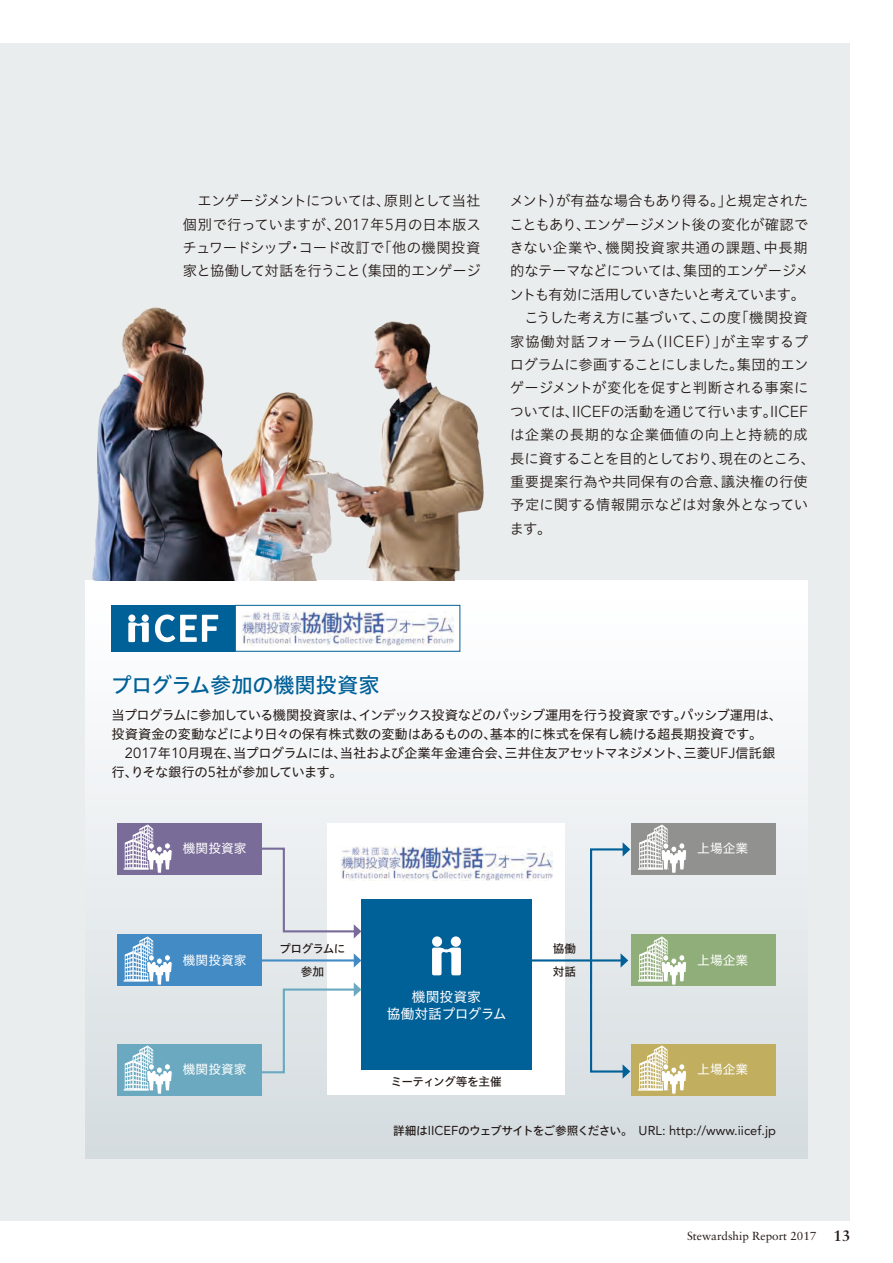
<style>
.page{position:relative;width:893px;height:1263px;background:#fff}
.page>*{position:absolute;margin:0;border:0;box-sizing:border-box;transform-origin:0 0}
.t1{font:21.3px "Hiragino UD Sans Std W5";letter-spacing:-.015em;color:#006098}
.t2{font:14.4px/23.4px "Hiragino UD Sans Std W3";letter-spacing:-.015em;color:#231916;text-align:justify}
.t3{font:14.4px "Hiragino UD Sans Std W3";letter-spacing:-.045em;color:#231916}
.t4{font:14.4px "Hiragino UD Sans Std W3";letter-spacing:-.065em;color:#231916}
.t5{font:14.4px "Hiragino UD Sans Std W3";letter-spacing:.02em;color:#231916}
.t6{font:14.4px "Hiragino UD Sans Std W3";letter-spacing:-.04em;color:#231916}
.t7{font:14.4px "Hiragino UD Sans Std W3";letter-spacing:.05em;color:#231916}
.t8{font:13.8px/17px "Hiragino UD Sans Std W4";color:#fff;text-align:center}
.t9{font:13.35px/19.2px "Hiragino UD Sans Std W4";letter-spacing:-.035em;color:#231916}
.t10{font:12.9px "Avenir";color:#231916}
.t11{font:12.75px "Hiragino UD Sans Std W4";color:#fff}
.t12{font:11.7px "Sabon";color:#231916}
.t13{font:11.7px/23.4px "Hiragino UD Sans Std W5";letter-spacing:-.035em;color:#231916;text-align:center}
.s1{font-family:"Avenir";font-weight:300;font-size:15.75px}
.s2{font-family:"Avenir";font-size:14.55px}
.s3{font-family:"Hiragino UD Sans Std W5";font-size:11.7px}
.s4{font-weight:700;font-size:15.15px}
</style>
<div class="page">
<div style="left:0;top:43px;width:850px;height:1177px;background:#eaedee"></div>
<div style="left:85px;top:581px;width:723px;height:578px;background:linear-gradient(to bottom,#fff,#d4dbdf)"></div>
<div style="left:328px;top:823px;width:237px;height:272px;background:#fff"></div>
<img style="left:92px;top:307px;width:392px;height:273px">
<div style="left:361px;top:899px;width:170px;height:170px;background:#006098"></div>
<div style="left:117px;top:823px;width:144px;height:51px;background:#7a6c99"></div>
<svg style="left:124px;top:824px;width:49px;height:71px"></svg>
<div style="left:631px;top:823px;width:145px;height:51px;background:#91928f"></div>
<svg style="left:638px;top:824px;width:49px;height:71px"></svg>
<div style="left:117px;top:935px;width:144px;height:51px;background:#438bc5"></div>
<svg style="left:124px;top:936px;width:49px;height:71px"></svg>
<div style="left:631px;top:935px;width:145px;height:51px;background:#90ae79"></div>
<svg style="left:638px;top:936px;width:49px;height:71px"></svg>
<div style="left:117px;top:1044px;width:144px;height:51px;background:#6ba9c0"></div>
<svg style="left:124px;top:1045px;width:49px;height:71px"></svg>
<div style="left:631px;top:1044px;width:145px;height:51px;background:#c1ae5f"></div>
<svg style="left:638px;top:1045px;width:49px;height:71px"></svg>
<svg style="left:253px;top:846px;width:108px;height:92px"></svg>
<svg style="left:253px;top:982px;width:108px;height:92px"></svg>
<hr style="left:255px;top:959px;width:100px;height:2px;background:#438bc5">
<svg style="left:354px;top:953px;width:7px;height:15px"></svg>
<hr style="left:522px;top:959px;width:100px;height:2px;background:#006098">
<svg style="left:621px;top:953px;width:7px;height:15px"></svg>
<div style="left:590px;top:848px;width:35px;height:224px;border:2px solid #006098"></div>
<svg style="left:623px;top:842px;width:7px;height:14px"></svg>
<svg style="left:623px;top:1064px;width:7px;height:15px"></svg>
<svg style="left:432px;top:947px;width:29px;height:28px"></svg>
<div style="left:451px;top:936px;width:10px;height:11px;background:#fff;border-radius:50%"></div>
<div style="left:432px;top:936px;width:10px;height:11px;background:#fff;border-radius:50%"></div>
<img style="left:340px;top:847px;width:213px;height:34px">
<div style="left:235px;top:605px;width:225px;height:47px;background:#fff;border:1px solid #006098"></div>
<img style="left:241px;top:611px;width:213px;height:34px">
<div style="left:112px;top:605px;width:123px;height:47px;background:#006098"></div>
<svg style="left:128px;top:622px;width:21px;height:20px"></svg>
<svg style="left:155px;top:614px;width:63px;height:28px"></svg>
<div style="left:142px;top:614px;width:7px;height:8px;background:#fff;border-radius:50%"></div>
<div style="left:128px;top:614px;width:7px;height:8px;background:#fff;border-radius:50%"></div>
<p class="t2" style="left:182px;top:188px;width:300px;text-indent:15px">エンゲージメントについては、原則として当社個別で行っていますが、<span class="s1">2017</span>年<span class="s1">5</span>月の日本版スチュワードシップ・コード改訂で「他の機関投資家と協働して対話を行うこと（集団的エンゲージ</p>
<p class="t2" style="left:510px;top:188px;width:300px">メント）が有益な場合もあり得る。」と規定された</p>
<p class="t6" style="left:509px;top:213px;width:300px">こともあり、エンゲージメント後の変化が確認で</p>
<p class="t7" style="left:510px;top:237px;width:300px">きない企業や、機関投資家共通の課題、中長期</p>
<p class="t6" style="left:510px;top:260px;width:300px">的なテーマなどについては、集団的エンゲージメ</p>
<p class="t4" style="left:509px;top:283px;width:297px">ントも有効に活用していきたいと考えています。</p>
<p class="t2" style="left:524px;top:305px;width:285px">こうした考え方に基づいて、この度「機関投資</p>
<p class="t5" style="left:510px;top:330px;width:299px">家協働対話フォーラム（<span class="s1">IICEF</span>）」が主宰するプ</p>
<p class="t3" style="left:510px;top:354px;width:300px">ログラムに参画することにしました。集団的エン</p>
<p class="t2" style="left:510px;top:375px;width:300px">ゲージメントが変化を促すと判断される事案に</p>
<p class="t3" style="left:510px;top:400px;width:300px">ついては、<span class="s1">IICEF</span>の活動を通じて行います。<span class="s1">IICEF</span></p>
<p class="t7" style="left:510px;top:424px;width:299px">は企業の長期的な企業価値の向上と持続的成</p>
<p class="t4" style="left:510px;top:447px;width:306px">長に資することを目的としており、現在のところ、</p>
<p class="t5" style="left:510px;top:471px;width:299px">重要提案行為や共同保有の合意、議決権の行使</p>
<p class="t2" style="left:510px;top:492px;width:299px">予定に関する情報開示などは対象外となってい</p>
<p class="t2" style="left:510px;top:516px;width:43px">ます。</p>
<h1 class="t1" style="left:110px;top:668px;width:271px">プログラム参加の機関投資家</h1>
<p class="t9" style="left:111px;top:704px;width:672px">当プログラムに参加している機関投資家は、インデックス投資などのパッシブ運用を行う投資家です。パッシブ運用は、投資資金の変動などにより日々の保有株式数の変動はあるものの、基本的に株式を保有し続ける超長期投資です。</p>
<p class="t9" style="left:112px;top:743px;width:665px;text-indent:13px"><span class="s2">2017</span>年<span class="s2">10</span>月現在、当プログラムには、当社および企業年金連合会、三井住友アセットマネジメント、三菱<span class="s2">UFJ</span>信託銀行、りそな銀行の<span class="s2">5</span>社が参加しています。</p>
<p class="t11" style="left:183px;top:839px;width:65px">機関投資家</p>
<p class="t11" style="left:697px;top:839px;width:53px">上場企業</p>
<p class="t13" style="left:279px;top:936px;width:68px">プログラムに参加</p>
<p class="t13" style="left:553px;top:936px;width:25px;text-align:left">協働対話</p>
<p class="t11" style="left:183px;top:951px;width:65px">機関投資家</p>
<p class="t11" style="left:697px;top:951px;width:53px">上場企業</p>
<p class="t8" style="left:387px;top:988px;width:121px">機関投資家<br>協働対話プログラム</p>
<p class="t11" style="left:183px;top:1060px;width:65px">機関投資家</p>
<p class="t11" style="left:697px;top:1060px;width:53px">上場企業</p>
<p class="t13" style="left:390px;top:1069px;width:113px">ミーティング等を主催</p>
<p class="t10" style="left:393px;top:1123px;width:384px"><span class="s3">詳細は</span>IICEF<span class="s3">のウェブサイトをご参照ください。　</span>URL: http://www.iicef.jp</p>
<p class="t12" style="left:687px;top:1229px;width:165px">Stewardship Report 2017 <span class="s4">13</span></p>
</div>
